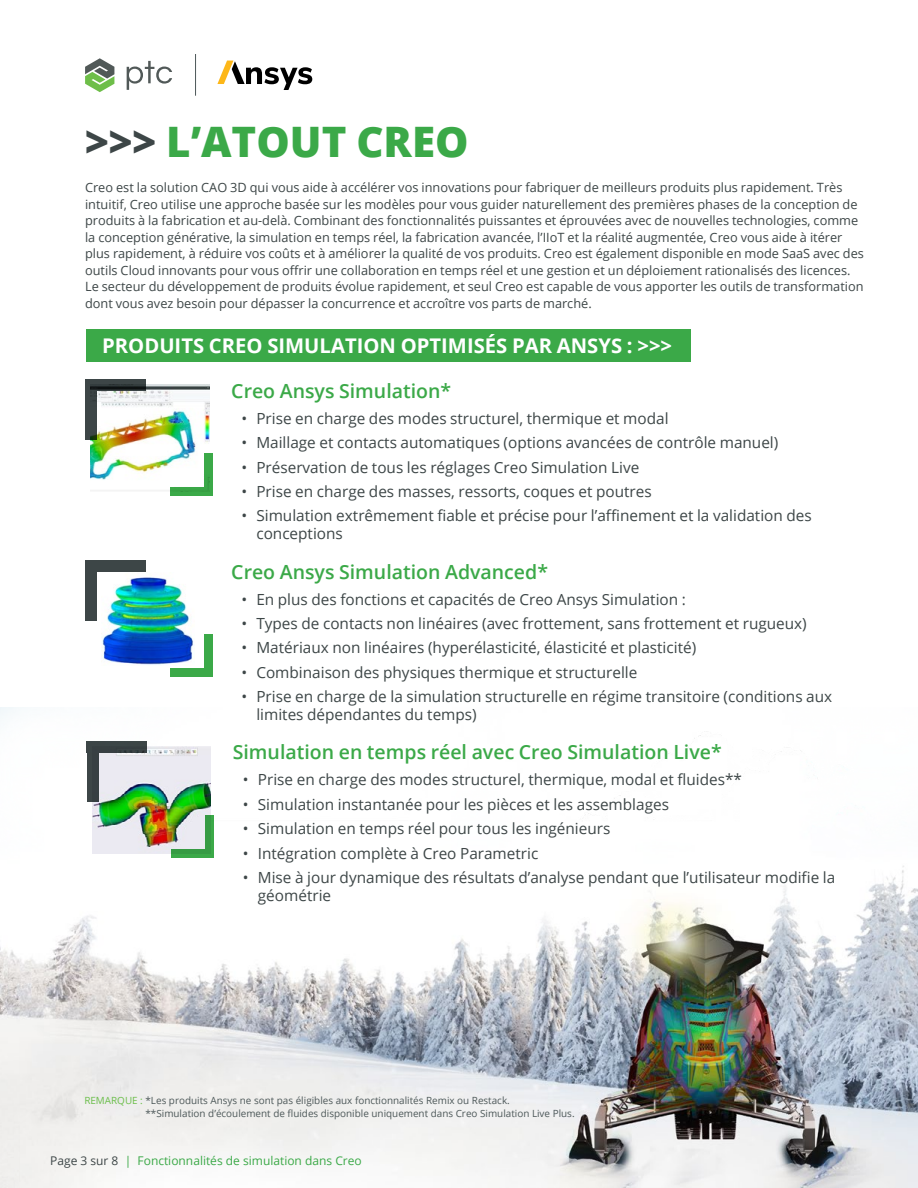
<style>
.page{position:relative;width:918px;height:1188px;background:#fff}
.page>*{position:absolute;margin:0;border:0;box-sizing:border-box;transform-origin:0 0}
.t1{font:800 42px "Open Sans";color:#3ba948}
.t2{font:700 20.25px "Open Sans";color:#fff}
.t3{font:600 19.5px "Open Sans";color:#3ba948}
.t4{font:15.3px/24.5px "Open Sans";color:#3d4647}
.t5{font:12.75px/16.5px "Open Sans";color:#3d4647}
.t6{font:12px "Open Sans";color:#3ba948}
.t7{font:9.9px/12.6px "Open Sans";color:#4d5859}
.s1{color:#3d4647}
.s2{color:#6bbe4a}
</style>
<div class="page">
<hr style="left:195px;top:54px;width:1px;height:42px;background:#4d5859">
<svg style="left:85px;top:58px;width:29px;height:34px"></svg>
<svg style="left:127px;top:61px;width:45px;height:29px"></svg>
<svg style="left:217px;top:61px;width:95px;height:29px"></svg>
<img style="left:0;top:707px;width:918px;height:481px">
<img style="left:92px;top:746px;width:119px;height:107px">
<div style="left:87px;top:741px;width:60px;height:12px;background:#3d4647"></div>
<div style="left:87px;top:741px;width:11px;height:60px;background:#3d4647"></div>
<svg style="left:172px;top:849px;width:34px;height:9px"></svg>
<svg style="left:206px;top:815px;width:8px;height:43px"></svg>
<img style="left:91px;top:385px;width:118px;height:106px">
<svg style="left:97px;top:379px;width:49px;height:12px"></svg>
<div style="left:85px;top:379px;width:12px;height:61px;background:#3d4647"></div>
<div style="left:170px;top:488px;width:43px;height:8px;background:#3ba948"></div>
<div style="left:204px;top:454px;width:9px;height:42px;background:#3ba948"></div>
<img style="left:102px;top:577px;width:92px;height:88px">
<div style="left:85px;top:560px;width:61px;height:12px;background:#3d4647"></div>
<div style="left:85px;top:560px;width:12px;height:61px;background:#3d4647"></div>
<div style="left:170px;top:668px;width:43px;height:9px;background:#3ba948"></div>
<div style="left:204px;top:634px;width:9px;height:43px;background:#3ba948"></div>
<div style="left:87px;top:329px;width:604px;height:32px;background:#3ba948"></div>
<h1 class="t1" style="left:85px;top:110px;width:385px"><span class="s1">&gt;&gt;&gt;</span> L’ATOUT CREO</h1>
<p class="t5" style="left:85px;top:179px;width:780px">Creo est la solution CAO 3D qui vous aide à accélérer vos innovations pour fabriquer de meilleurs produits plus rapidement. Très intuitif, Creo utilise une approche basée sur les modèles pour vous guider naturellement des premières phases de la conception de produits à la fabrication et au-delà. Combinant des fonctionnalités puissantes et éprouvées avec de nouvelles technologies, comme la conception générative, la simulation en temps réel, la fabrication avancée, l’IIoT et la réalité augmentée, Creo vous aide à itérer plus rapidement, à réduire vos coûts et à améliorer la qualité de vos produits. Creo est également disponible en mode SaaS avec des outils Cloud innovants pour vous offrir une collaboration en temps réel et une gestion et un déploiement rationalisés des licences.<br>Le secteur du développement de produits évolue rapidement, et seul Creo est capable de vous apporter les outils de transformation dont vous avez besoin pour dépasser la concurrence et accroître vos parts de marché.</p>
<h2 class="t2" style="left:102px;top:331px;width:571px">PRODUITS CREO SIMULATION OPTIMISÉS PAR ANSYS : &gt;&gt;&gt;</h2>
<p class="t3" style="left:231px;top:377px;width:221px">Creo Ansys Simulation*</p>
<p class="t4" style="left:256px;top:406px;width:557px">Prise en charge des modes structurel, thermique et modal<br>Maillage et contacts automatiques (options avancées de contrôle manuel)<br>Préservation de tous les réglages Creo Simulation Live<br>Prise en charge des masses, ressorts, coques et poutres<br>Simulation extrêmement fiable et précise pour l’affinement et la validation des</p>
<p class="t4" style="left:256px;top:521px;width:88px">conceptions</p>
<p class="t4" style="left:241px;top:406px;width:7px;text-align:justify">• • • • •</p>
<p class="t3" style="left:231px;top:558px;width:318px">Creo Ansys Simulation Advanced*</p>
<p class="t4" style="left:256px;top:587px;width:577px">En plus des fonctions et capacités de Creo Ansys Simulation :<br>Types de contacts non linéaires (avec frottement, sans frottement et rugueux)<br>Matériaux non linéaires (hyperélasticité, élasticité et plasticité)<br>Combinaison des physiques thermique et structurelle<br>Prise en charge de la simulation structurelle en régime transitoire (conditions aux</p>
<p class="t4" style="left:256px;top:702px;width:222px">limites dépendantes du temps)</p>
<p class="t4" style="left:241px;top:587px;width:7px;text-align:justify">• • • • •</p>
<p class="t3" style="left:233px;top:739px;width:490px">Simulation en temps réel avec Creo Simulation Live*</p>
<p class="t4" style="left:258px;top:767px;width:579px">Prise en charge des modes structurel, thermique, modal et fluides**<br>Simulation instantanée pour les pièces et les assemblages<br>Simulation en temps réel pour tous les ingénieurs<br>Intégration complète à Creo Parametric<br>Mise à jour dynamique des résultats d’analyse pendant que l’utilisateur modifie la</p>
<p class="t4" style="left:258px;top:883px;width:75px">géométrie</p>
<p class="t4" style="left:243px;top:767px;width:7px;text-align:justify">• • • • •</p>
<p class="t7" style="left:146px;top:1094px;width:431px;text-indent:-61px"><span class="s2">REMARQUE :</span> *Les produits Ansys ne sont pas éligibles aux fonctionnalités Remix ou Restack.<br>**Simulation d’écoulement de fluides disponible uniquement dans Creo Simulation Live Plus.</p>
<p class="t6" style="left:50px;top:1152px;width:313px"><span class="s1">Page 3 sur 8</span> | Fonctionnalités de simulation dans Creo</p>
</div>
